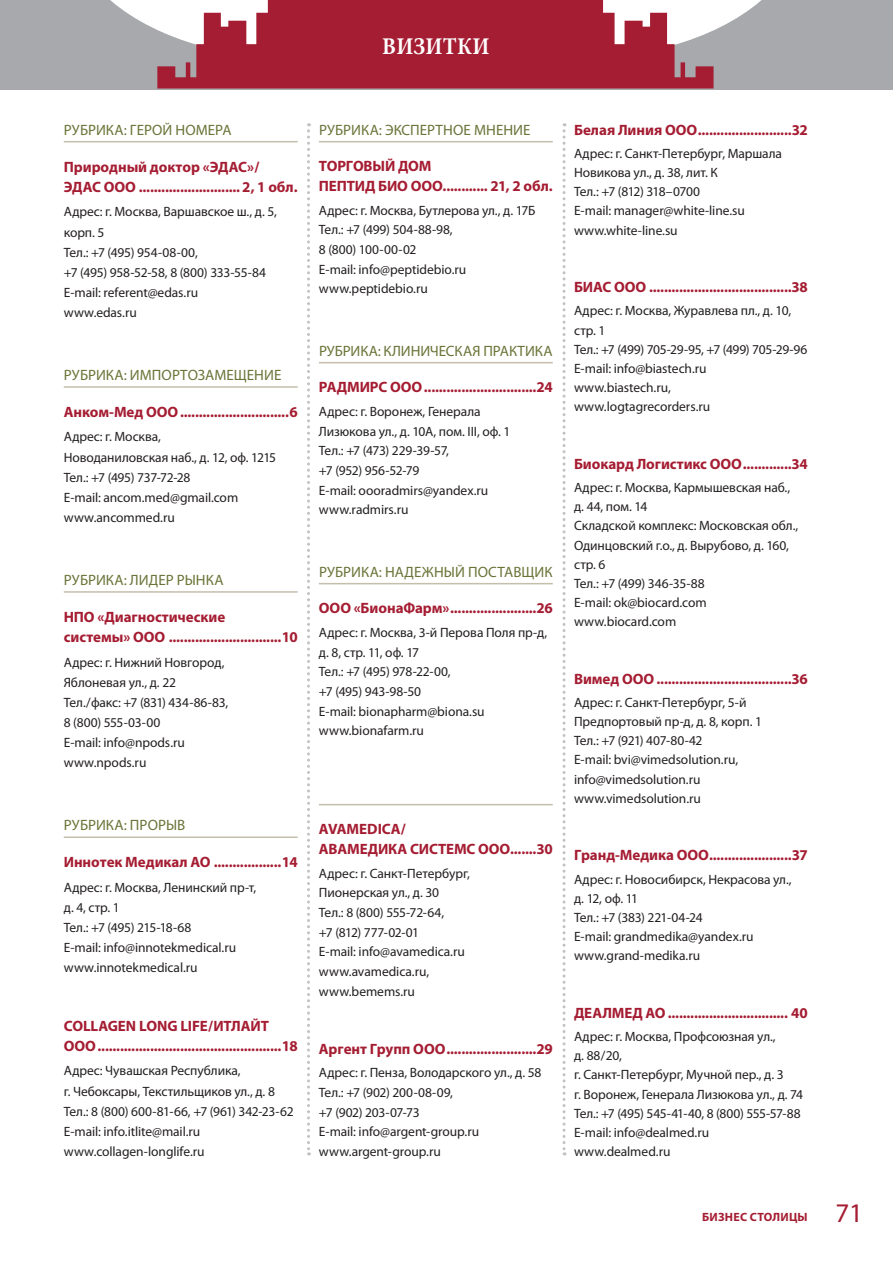
<style>
.page{position:relative;width:893px;height:1263px;background:#fff}
.page>*{position:absolute;margin:0;border:0;box-sizing:border-box;transform-origin:0 0}
.t1{font:27px "Myriad Pro";color:#a51d32}
.Колонтитул{font:700 24px "Minion Pro";letter-spacing:.01em;color:#fff;scale:.91 1}
.Визитка_фирма{font:700 15px/20.1px "Myriad Pro";letter-spacing:-.005em;color:#a51d32}
.Визитка_рубрика{font:15px "Myriad Pro";color:#6a7438}
.Визитка{font:13.5px/19.2px "Myriad Pro";letter-spacing:-.005em;color:#231f20}
.Визитка-2{font:13.5px/19.6px "Myriad Pro";letter-spacing:-.025em;color:#231f20}
.Визитка-3{font:13.5px "Myriad Pro";letter-spacing:-.04em;color:#231f20}
.Визитка-4{font:13.5px "Myriad Pro";letter-spacing:-.035em;color:#231f20}
.Визитка-5{font:13.5px "Myriad Pro";letter-spacing:-.045em;color:#231f20}
.t2{font:700 12px "Myriad Pro";letter-spacing:.02em;color:#a51d32}
</style>
<div class="page">
<div style="left:0;top:0;width:893px;height:89px;background:#a8a9ad"></div>
<svg style="left:714px;top:0;width:48px;height:30px"></svg>
<svg style="left:110px;top:0;width:47px;height:30px"></svg>
<svg style="left:157px;top:0;width:557px;height:88px;background:#b04153"></svg>
<hr style="left:64px;top:141px;width:234px;height:1px;background:#c4beab">
<hr style="left:64px;top:386px;width:234px;height:2px;background:#c4beab">
<hr style="left:64px;top:591px;width:234px;height:2px;background:#c4beab">
<hr style="left:64px;top:836px;width:234px;height:2px;background:#c4beab">
<hr style="left:319px;top:141px;width:234px;height:1px;background:#c4beab">
<hr style="left:319px;top:362px;width:234px;height:1px;background:#c4beab">
<hr style="left:319px;top:583px;width:234px;height:1px;background:#c4beab">
<hr style="left:319px;top:804px;width:234px;height:1px;background:#c4beab">
<svg style="left:307px;top:123px;width:3px;height:1032px"></svg>
<svg style="left:563px;top:123px;width:3px;height:1032px"></svg>
<p class="Колонтитул" style="left:382px;top:29px;width:119px">ВИЗИТКИ</p>
<p class="Визитка_рубрика" style="left:64px;top:120px;width:169px">РУБРИКА: ГЕРОЙ НОМЕРА</p>
<p class="Визитка_фирма" style="left:64px;top:156px;width:235px">Природный доктор «ЭДАС»/<br>ЭДАС ООО ...........................2, 1 обл.</p>
<p class="Визитка" style="left:64px;top:202px;width:215px;line-height:20.1px">Адрес: г. Москва, Варшавское ш., д. 5, корп. 5</p>
<p class="Визитка" style="left:64px;top:242px;width:204px;line-height:20.1px">Тел.: +7 (495) 954‑08‑00,<br>+7 (495) 958‑52‑58, 8 (800) 333‑55‑84</p>
<p class="Визитка" style="left:64px;top:283px;width:136px">E-mail: referent@edas.ru</p>
<p class="Визитка" style="left:64px;top:303px;width:75px">www.edas.ru</p>
<p class="Визитка_рубрика" style="left:64px;top:366px;width:219px">РУБРИКА: ИМПОРТОЗАМЕЩЕНИЕ</p>
<p class="Визитка_фирма" style="left:64px;top:401px;width:235px">Анком-Мед ООО.............................6</p>
<p class="Визитка" style="left:64px;top:427px;width:214px;line-height:20.1px">Адрес: г. Москва,<br>Новоданиловская наб., д. 12, оф. 1215</p>
<p class="Визитка" style="left:64px;top:467px;width:128px">Тел.: +7 (495) 737‑72‑28</p>
<p class="Визитка" style="left:64px;top:488px;width:176px">E-mail: ancom.med@gmail.com</p>
<p class="Визитка" style="left:64px;top:508px;width:113px">www.ancommed.ru</p>
<p class="Визитка_рубрика" style="left:64px;top:570px;width:161px">РУБРИКА: ЛИДЕР РЫНКА</p>
<p class="Визитка_фирма" style="left:64px;top:606px;width:235px">НПО «Диагностические<br>системы» ООО ..............................10</p>
<p class="Визитка" style="left:64px;top:652px;width:162px;line-height:20.1px">Адрес: г. Нижний Новгород,<br>Яблоневая ул., д. 22</p>
<p class="Визитка" style="left:64px;top:692px;width:166px;line-height:20.1px">Тел./факс: +7 (831) 434‑86‑83,<br>8 (800) 555‑03‑00</p>
<p class="Визитка" style="left:64px;top:733px;width:123px">E-mail: info@npods.ru</p>
<p class="Визитка" style="left:64px;top:753px;width:84px">www.npods.ru</p>
<p class="Визитка_рубрика" style="left:64px;top:816px;width:123px">РУБРИКА: ПРОРЫВ</p>
<p class="Визитка_фирма" style="left:64px;top:852px;width:235px">Иннотек Медикал АО ..................14</p>
<p class="Визитка" style="left:64px;top:877px;width:194px;line-height:20.1px">Адрес: г. Москва, Ленинский пр-т, д. 4, стр. 1</p>
<p class="Визитка-3" style="left:64px;top:919px;width:129px">Тел.: +7 (495) 215‑18‑68</p>
<p class="Визитка" style="left:64px;top:938px;width:174px">E-mail: info@innotekmedical.ru</p>
<p class="Визитка" style="left:64px;top:958px;width:135px">www.innotekmedical.ru</p>
<p class="Визитка_фирма" style="left:64px;top:1015px;width:235px">COLLAGEN LONG LIFE/ИТЛАЙТ<br>ООО.................................................18</p>
<p class="Визитка" style="left:64px;top:1060px;width:213px;line-height:20.1px">Адрес: Чувашская Республика,<br>г. Чебоксары, Текстильщиков ул., д. 8</p>
<p class="Визитка" style="left:64px;top:1101px;width:231px">Тел.: 8 (800) 600‑81‑66, +7 (961) 342‑23‑62</p>
<p class="Визитка" style="left:64px;top:1121px;width:138px">E-mail: info.itlite@mail.ru</p>
<p class="Визитка" style="left:64px;top:1142px;width:142px">www.collagen-longlife.ru</p>
<p class="Визитка_рубрика" style="left:319px;top:120px;width:213px">РУБРИКА: ЭКСПЕРТНОЕ МНЕНИЕ</p>
<p class="Визитка_фирма" style="left:319px;top:156px;width:235px;line-height:19.6px">ТОРГОВЫЙ ДОМ<br>ПЕПТИД БИО ООО............ 21, 2 обл.</p>
<p class="Визитка" style="left:319px;top:200px;width:218px">Адрес: г. Москва, Бутлерова ул., д. 17Б</p>
<p class="Визитка" style="left:319px;top:220px;width:135px;line-height:19.6px">Тел.: +7 (499) 504‑88‑98,<br>8 (800) 100‑00‑02</p>
<p class="Визитка" style="left:319px;top:259px;width:149px">E-mail: info@peptidebio.ru</p>
<p class="Визитка" style="left:319px;top:279px;width:110px">www.peptidebio.ru</p>
<p class="Визитка_рубрика" style="left:319px;top:341px;width:235px">РУБРИКА: КЛИНИЧЕСКАЯ ПРАКТИКА</p>
<p class="Визитка_фирма" style="left:319px;top:377px;width:235px">РАДМИРС ООО..............................24</p>
<p class="Визитка" style="left:319px;top:402px;width:193px;line-height:19.6px">Адрес: г. Воронеж, Генерала<br>Лизюкова ул., д. 10А, пом. III, оф. 1</p>
<p class="Визитка-2" style="left:319px;top:441px;width:132px">Тел.: +7 (473) 229‑39‑57, +7 (952) 956‑52‑79</p>
<p class="Визитка" style="left:319px;top:480px;width:171px">E-mail: oooradmirs@yandex.ru</p>
<p class="Визитка" style="left:319px;top:500px;width:91px">www.radmirs.ru</p>
<p class="Визитка_рубрика" style="left:319px;top:562px;width:235px">РУБРИКА: НАДЕЖНЫЙ ПОСТАВЩИК</p>
<p class="Визитка_фирма" style="left:319px;top:598px;width:235px">ООО «БионаФарм».......................26</p>
<p class="Визитка" style="left:319px;top:622px;width:230px;line-height:19.6px">Адрес: г. Москва, 3‑й Перова Поля пр-д, д. 8, стр. 11, оф. 17</p>
<p class="Визитка" style="left:319px;top:662px;width:133px;line-height:19.6px">Тел.: +7 (495) 978‑22‑00, +7 (495) 943‑98‑50</p>
<p class="Визитка" style="left:319px;top:701px;width:167px">E-mail: bionapharm@biona.su</p>
<p class="Визитка" style="left:319px;top:721px;width:107px">www.bionafarm.ru</p>
<p class="Визитка_фирма" style="left:319px;top:819px;width:235px;line-height:19.6px">AVAMEDICA/<br>АВАМЕДИКА СИСТЕМС ООО.......30</p>
<p class="Визитка" style="left:319px;top:863px;width:153px;line-height:19.6px">Адрес: г. Санкт-Петербург,<br>Пионерская ул., д. 30</p>
<p class="Визитка-2" style="left:319px;top:902px;width:127px">Тел.: 8 (800) 555‑72‑64, +7 (812) 777‑02‑01</p>
<p class="Визитка" style="left:319px;top:942px;width:147px">E-mail: info@avamedica.ru</p>
<p class="Визитка" style="left:319px;top:961px;width:112px;line-height:19.6px">www.avamedica.ru, www.bemems.ru</p>
<p class="Визитка_фирма" style="left:319px;top:1038px;width:235px">Аргент Групп ООО........................29</p>
<p class="Визитка" style="left:319px;top:1063px;width:224px">Адрес: г. Пенза, Володарского ул., д. 58</p>
<p class="Визитка" style="left:319px;top:1082px;width:136px;line-height:19.6px">Тел.: +7 (902) 200‑08‑09, +7 (902) 203‑07‑73</p>
<p class="Визитка" style="left:319px;top:1122px;width:162px">E-mail: info@argent-group.ru</p>
<p class="Визитка" style="left:319px;top:1142px;width:123px">www.argent-group.ru</p>
<p class="Визитка_фирма" style="left:574px;top:119px;width:235px">Белая Линия ООО.........................32</p>
<p class="Визитка" style="left:574px;top:144px;width:209px">Адрес: г. Санкт-Петербург, Маршала<br>Новикова ул., д. 38, лит. К</p>
<p class="Визитка-5" style="left:574px;top:183px;width:127px">Тел.: +7 (812) 318–0700</p>
<p class="Визитка" style="left:574px;top:201px;width:172px">E-mail: manager@white-line.su</p>
<p class="Визитка" style="left:574px;top:220px;width:105px">www.white-line.su</p>
<p class="Визитка_фирма" style="left:574px;top:276px;width:235px">БИАС ООО ......................................38</p>
<p class="Визитка" style="left:574px;top:301px;width:219px">Адрес: г. Москва, Журавлева пл., д. 10, стр. 1</p>
<p class="Визитка" style="left:574px;top:339px;width:235px">Тел.: +7 (499) 705‑29‑95, +7 (499) 705‑29‑96</p>
<p class="Визитка" style="left:574px;top:359px;width:134px">E-mail: info@biastech.ru</p>
<p class="Визитка" style="left:574px;top:378px;width:138px">www.biastech.ru, www.logtagrecorders.ru</p>
<p class="Визитка_фирма" style="left:574px;top:453px;width:235px">Биокард Логистикс ООО.............34</p>
<p class="Визитка" style="left:574px;top:478px;width:218px">Адрес: г. Москва, Кармышевская наб., д. 44, пом. 14</p>
<p class="Визитка" style="left:574px;top:516px;width:226px">Складской комплекс: Московская обл.,<br>Одинцовский г.о., д. Вырубово, д. 160, стр. 6</p>
<p class="Визитка" style="left:574px;top:573px;width:132px">Тел.: +7 (499) 346‑35‑88</p>
<p class="Визитка" style="left:574px;top:593px;width:134px">E-mail: ok@biocard.com</p>
<p class="Визитка" style="left:574px;top:612px;width:104px">www.biocard.com</p>
<p class="Визитка_фирма" style="left:574px;top:668px;width:235px">Вимед ООО ....................................36</p>
<p class="Визитка" style="left:574px;top:693px;width:189px">Адрес: г. Санкт-Петербург, 5‑й<br>Предпортовый пр-д, д. 8, корп. 1</p>
<p class="Визитка-4" style="left:574px;top:732px;width:130px">Тел.: +7 (921) 407‑80‑42</p>
<p class="Визитка" style="left:574px;top:750px;width:166px">E-mail: bvi@vimedsolution.ru, info@vimedsolution.ru</p>
<p class="Визитка" style="left:574px;top:788px;width:128px">www.vimedsolution.ru</p>
<p class="Визитка_фирма" style="left:574px;top:845px;width:235px">Гранд-Медика ООО......................37</p>
<p class="Визитка" style="left:574px;top:869px;width:219px">Адрес: г. Новосибирск, Некрасова ул., д. 12, оф. 11</p>
<p class="Визитка" style="left:574px;top:908px;width:130px">Тел.: +7 (383) 221‑04‑24</p>
<p class="Визитка" style="left:574px;top:927px;width:181px">E-mail: grandmedika@yandex.ru</p>
<p class="Визитка" style="left:574px;top:946px;width:128px">www.grand-medika.ru</p>
<p class="Визитка_фирма" style="left:574px;top:1002px;width:235px">ДЕАЛМЕД АО................................ 40</p>
<p class="Визитка" style="left:574px;top:1027px;width:203px">Адрес: г. Москва, Профсоюзная ул., д. 88/20,</p>
<p class="Визитка" style="left:574px;top:1065px;width:211px">г. Санкт-Петербург, Мучной пер., д. 3</p>
<p class="Визитка" style="left:574px;top:1084px;width:231px">г. Воронеж, Генерала Лизюкова ул., д. 74</p>
<p class="Визитка-2" style="left:574px;top:1103px;width:228px">Тел.: +7 (495) 545‑41‑40, 8 (800) 555-57-88</p>
<p class="Визитка" style="left:574px;top:1122px;width:137px">E-mail: info@dealmed.ru</p>
<p class="Визитка" style="left:574px;top:1142px;width:98px">www.dealmed.ru</p>
<p class="t2" style="left:702px;top:1209px;width:107px">БИЗНЕС СТОЛИЦЫ</p>
<h1 class="t1" style="left:835px;top:1196px;width:29px">71</h1>
</div>
